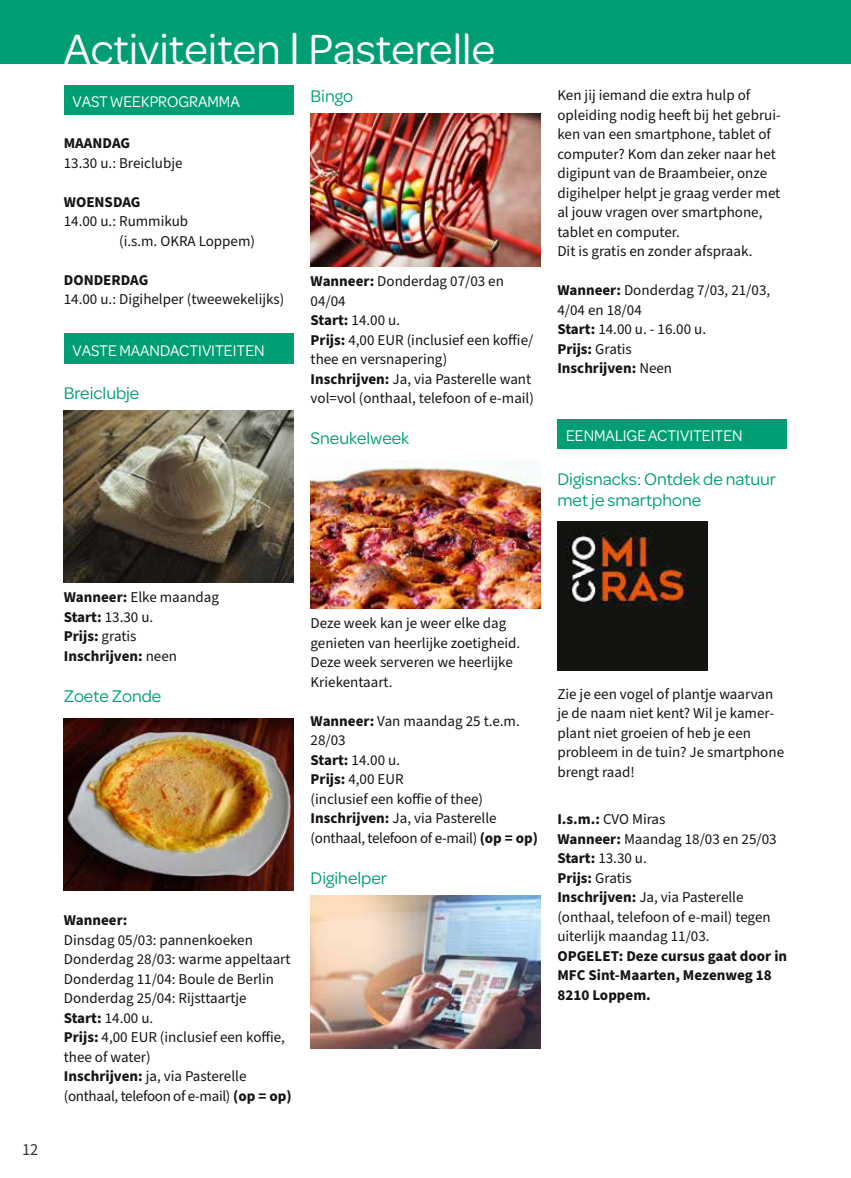
<style>
.page{position:relative;width:851px;height:1178px;background:#fff}
.page>*{position:absolute;margin:0;border:0;box-sizing:border-box;transform-origin:0 0}
.t1{font:45px "Omnes";color:#fff}
.t2{font:18px/21.6px "Omnes";color:#009e74}
.t3{font:16.5px "Omnes";color:#fff;scale:.95 1}
.t4{font:16.5px "Source Sans Pro";color:#363445}
.t5{font:15px/19.5px "Source Sans Pro";color:#151416}
.t6{font:700 15px/19.5px "Source Sans Pro";color:#151416}
.s1{font-size:48px}
.s2{font-weight:700}
.s3{font-weight:400}
</style>
<div class="page">
<div style="left:0;top:0;width:850px;height:64px;background:#009e74"></div>
<div style="left:64px;top:85px;width:229px;height:29px;background:#009e74"></div>
<div style="left:64px;top:334px;width:229px;height:30px;background:#009e74"></div>
<img style="left:64px;top:411px;width:229px;height:172px">
<img style="left:64px;top:718px;width:229px;height:172px">
<img style="left:310px;top:114px;width:230px;height:153px">
<img style="left:310px;top:460px;width:230px;height:149px">
<img style="left:310px;top:895px;width:230px;height:153px">
<div style="left:557px;top:419px;width:230px;height:29px;background:#009e74"></div>
<img style="left:557px;top:521px;width:150px;height:150px">
<h1 class="t1" style="left:64px;top:19px;width:433px">Activiteiten <span class="s1">I</span> Pasterelle</h1>
<p class="t3" style="left:72px;top:91px;width:177px">VAST WEEKPROGRAMMA</p>
<p class="t6" style="left:64px;top:134px;width:68px">MAANDAG</p>
<p class="t5" style="left:64px;top:153px;width:120px">13.30 u.: Breiclubje</p>
<p class="t6" style="left:64px;top:192px;width:78px">WOENSDAG</p>
<p class="t5" style="left:119px;top:212px;width:137px;text-indent:-55px">14.00 u.: Rummikub<br>(i.s.m. OKRA Loppem)</p>
<p class="t6" style="left:64px;top:270px;width:86px">DONDERDAG</p>
<p class="t5" style="left:64px;top:290px;width:222px">14.00 u.: Digihelper (tweewekelijks)</p>
<p class="t3" style="left:72px;top:339px;width:204px">VASTE MAANDACTIVITEITEN</p>
<p class="t2" style="left:64px;top:381px;width:77px">Breiclubje</p>
<p class="t2" style="left:310px;top:84px;width:44px">Bingo</p>
<p class="t5" style="left:310px;top:272px;width:225px"><span class="s2">Wanneer:</span> Donderdag 07/03 en<br>04/04<br><span class="s2">Start:</span> 14.00 u.<br><span class="s2">Prijs:</span> 4,00 EUR (inclusief een koffie/ thee en versnapering)<br><span class="s2">Inschrijven:</span> Ja, via Pasterelle want vol=vol (onthaal, telefoon of e-mail)</p>
<p class="t2" style="left:310px;top:426px;width:100px">Sneukelweek</p>
<p class="t5" style="left:557px;top:86px;width:225px">Ken jij iemand die extra hulp of opleiding nodig heeft bij het gebrui&shy;ken van een smartphone, tablet of computer? Kom dan zeker naar het digipunt van de Braambeier, onze digihelper helpt je graag verder met al jouw vragen over smartphone, tablet en computer.<br>Dit is gratis en zonder afspraak.</p>
<p class="t5" style="left:557px;top:281px;width:214px"><span class="s2">Wanneer:</span> Donderdag 7/03, 21/03,<br>4/04 en 18/04<br><span class="s2">Start:</span> 14.00 u. - 16.00 u.<br><span class="s2">Prijs:</span> Gratis<br><span class="s2">Inschrijven:</span> Neen</p>
<p class="t3" style="left:566px;top:425px;width:187px">EENMALIGE ACTIVITEITEN</p>
<p class="t2" style="left:557px;top:467px;width:220px">Digisnacks: Ontdek de natuur met je smartphone</p>
<p class="t4" style="left:22px;top:1138px;width:18px">12</p>
<p class="t6" style="left:64px;top:588px;width:157px">Wanneer: <span class="s3">Elke maandag<br></span>Start: <span class="s3">13.30 u.<br></span>Prijs: <span class="s3">gratis<br></span>Inschrijven: <span class="s3">neen</span></p>
<p class="t2" style="left:64px;top:684px;width:99px">Zoete Zonde</p>
<p class="t6" style="left:64px;top:911px;width:65px">Wanneer:</p>
<p class="t5" style="left:64px;top:930px;width:229px">Dinsdag 05/03: pannenkoeken<br>Donderdag 28/03: warme appeltaart<br>Donderdag 11/04: Boule de Berlin<br>Donderdag 25/04: Rijsttaartje<br><span class="s2">Start:</span> 14.00 u.<br><span class="s2">Prijs:</span> 4,00 EUR (inclusief een koffie, thee of water)<br><span class="s2">Inschrijven:</span> ja, via Pasterelle (onthaal, telefoon of e-mail) <span class="s2">(op = op)</span></p>
<p class="t5" style="left:310px;top:614px;width:211px">Deze week kan je weer elke dag genieten van heerlijke zoetigheid.<br>Deze week serveren we heerlijke<br>Kriekentaart.</p>
<p class="t5" style="left:310px;top:711px;width:229px"><span class="s2">Wanneer:</span> Van maandag 25 t.e.m.<br>28/03<br><span class="s2">Start:</span> 14.00 u.<br><span class="s2">Prijs:</span> 4,00 EUR<br>(inclusief een koffie of thee)<br><span class="s2">Inschrijven:</span> Ja, via Pasterelle (onthaal, telefoon of e-mail) <span class="s2">(op = op)</span></p>
<p class="t2" style="left:310px;top:866px;width:78px">Digihelper</p>
<p class="t5" style="left:557px;top:684px;width:228px">Zie je een vogel of plantje waarvan je de naam niet kent? Wil je kamer&shy;plant niet groeien of heb je een probleem in de tuin? Je smartphone brengt raad!</p>
<p class="t5" style="left:557px;top:810px;width:221px"><span class="s2">I.s.m.:</span> CVO Miras<br><span class="s2">Wanneer:</span> Maandag 18/03 en 25/03<br><span class="s2">Start:</span> 13.30 u.<br><span class="s2">Prijs:</span> Gratis<br><span class="s2">Inschrijven:</span> Ja, via Pasterelle (onthaal, telefoon of e-mail) tegen uiterlijk maandag 11/03.</p>
<p class="t6" style="left:557px;top:946px;width:231px">OPGELET: Deze cursus gaat door in<br>MFC Sint-Maarten, Mezenweg 18<br>8210 Loppem.</p>
</div>
